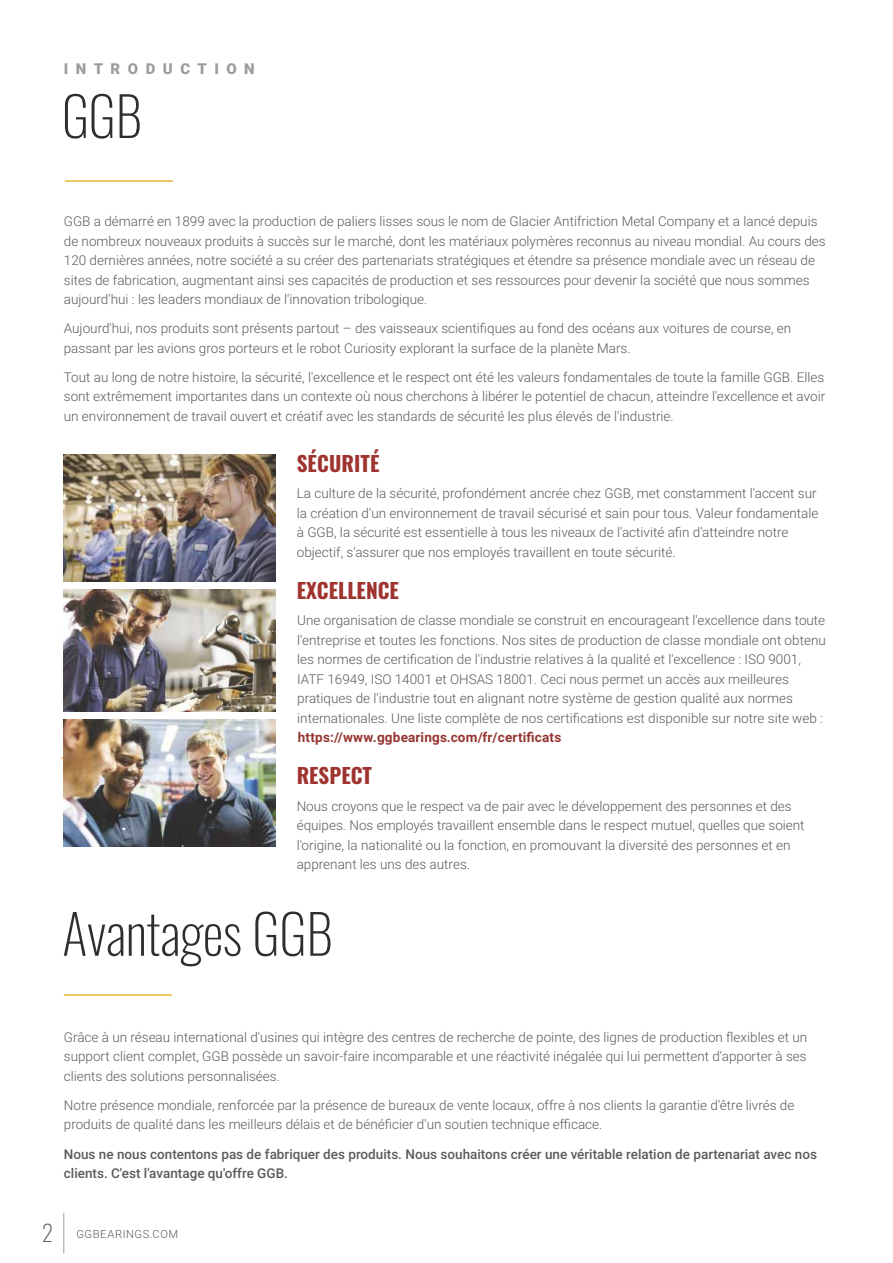
<style>
.page{position:relative;width:893px;height:1263px;background:#fff}
.page>*{position:absolute;margin:0;border:0;box-sizing:border-box;transform-origin:0 0}
.t1{font:200 54px "Oswald";letter-spacing:-.01em;color:#2e2e2d}
.t2{font:700 21px "Oswald";color:#9f3330}
.t3{font:900 15px "Roboto";letter-spacing:.495em;color:#9c9c9c}
.t4{font:300 13.5px/19.5px "Roboto";color:#5c5b5b}
.t5{font:500 13.5px/19.5px "Roboto";color:#5c5b5b}
.t6{font:700 13.5px "Roboto";letter-spacing:.015em;color:#953530}
.t7{font:300 11.25px "Roboto";letter-spacing:.045em;color:#5c5b5b}
.s1{font-family:"Oswald";font-weight:200;font-size:22.5px}
</style>
<div class="page">
<hr style="left:61px;top:757px;width:95px;height:2px;background:#eec560">
<img style="left:64px;top:455px;width:212px;height:126px">
<img style="left:64px;top:590px;width:212px;height:121px">
<img style="left:64px;top:720px;width:212px;height:126px">
<hr style="left:65px;top:180px;width:108px;height:2px;background:#e9b533">
<hr style="left:64px;top:994px;width:108px;height:2px;background:#e9b533">
<hr style="left:63px;top:1213px;width:1px;height:40px;background:#9c9c9c">
<p class="t3" style="left:64px;top:63px;width:192px">INTRODUCTION</p>
<h1 class="t1" style="left:62px;top:79px;width:82px">GGB</h1>
<p class="t4" style="left:64px;top:213px;width:763px">GGB a démarré en 1899 avec la production de paliers lisses sous le nom de Glacier Antifriction Metal Company et a lancé depuis de nombreux nouveaux produits à succès sur le marché, dont les matériaux polymères reconnus au niveau mondial. Au cours des 120 dernières années, notre société a su créer des partenariats stratégiques et étendre sa présence mondiale avec un réseau de sites de fabrication, augmentant ainsi ses capacités de production et ses ressources pour devenir la société que nous sommes aujourd'hui : les leaders mondiaux de l'innovation tribologique.</p>
<p class="t4" style="left:64px;top:320px;width:729px">Aujourd'hui, nos produits sont présents partout – des vaisseaux scientifiques au fond des océans aux voitures de course, en passant par les avions gros porteurs et le robot Curiosity explorant la surface de la planète Mars.</p>
<p class="t4" style="left:64px;top:369px;width:763px;text-align:justify">Tout au long de notre histoire, la sécurité, l'excellence et le respect ont été les valeurs fondamentales de toute la famille GGB. Elles sont extrêmement importantes dans un contexte où nous cherchons à libérer le potentiel de chacun, atteindre l'excellence et avoir un environnement de travail ouvert et créatif avec les standards de sécurité les plus élevés de l'industrie.</p>
<h2 class="t2" style="left:297px;top:449px;width:84px">SÉCURITÉ</h2>
<p class="t4" style="left:297px;top:485px;width:523px">La culture de la sécurité, profondément ancrée chez GGB, met constamment l'accent sur la création d'un environnement de travail sécurisé et sain pour tous. Valeur fondamentale à GGB, la sécurité est essentielle à tous les niveaux de l'activité afin d'atteindre notre objectif, s'assurer que nos employés travaillent en toute sécurité.</p>
<h2 class="t2" style="left:297px;top:576px;width:104px">EXCELLENCE</h2>
<p class="t4" style="left:297px;top:612px;width:530px">Une organisation de classe mondiale se construit en encourageant l'excellence dans toute l'entreprise et toutes les fonctions. Nos sites de production de classe mondiale ont obtenu les normes de certification de l'industrie relatives à la qualité et l'excellence : ISO 9001, IATF 16949, ISO 14001 et OHSAS 18001. Ceci nous permet un accès aux meilleures pratiques de l'industrie tout en alignant notre système de gestion qualité aux normes internationales. Une liste complète de nos certifications est disponible sur notre site web :</p>
<p class="t6" style="left:298px;top:728px;width:265px">https://www.ggbearings.com/fr/certificats</p>
<h2 class="t2" style="left:297px;top:761px;width:77px">RESPECT</h2>
<p class="t4" style="left:297px;top:797px;width:509px">Nous croyons que le respect va de pair avec le développement des personnes et des équipes. Nos employés travaillent ensemble dans le respect mutuel, quelles que soient l'origine, la nationalité ou la fonction, en promouvant la diversité des personnes et en apprenant les uns des autres.</p>
<h1 class="t1" style="left:62px;top:897px;width:272px">Avantages GGB</h1>
<p class="t4" style="left:64px;top:1029px;width:745px;text-align:justify">Grâce à un réseau international d'usines qui intègre des centres de recherche de pointe, des lignes de production flexibles et un support client complet, GGB possède un savoir-faire incomparable et une réactivité inégalée qui lui permettent d'apporter à ses clients des solutions personnalisées.</p>
<p class="t4" style="left:64px;top:1097px;width:732px">Notre présence mondiale, renforcée par la présence de bureaux de vente locaux, offre à nos clients la garantie d'être livrés de produits de qualité dans les meilleurs délais et de bénéficier d'un soutien technique efficace.</p>
<p class="t5" style="left:64px;top:1145px;width:755px">Nous ne nous contentons pas de fabriquer des produits. Nous souhaitons créer une véritable relation de partenariat avec nos clients. C'est l'avantage qu'offre GGB.</p>
<p class="t7" style="left:42px;top:1230px;width:138px"><span class="s1">2</span> GGBEARINGS.COM</p>
</div>
